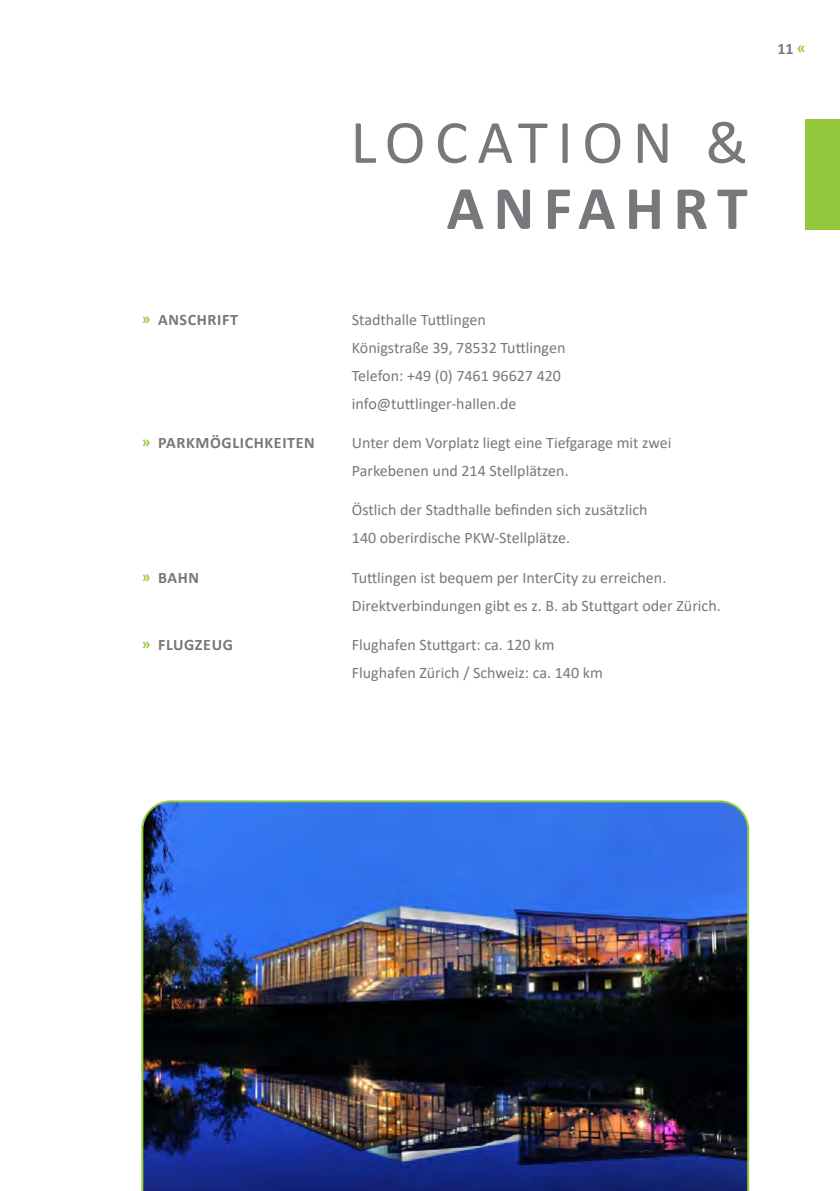
<style>
.page{position:relative;width:840px;height:1191px;background:#fff}
.page>*{position:absolute;margin:0;border:0;box-sizing:border-box;transform-origin:0 0}
.t1{font:62px "Calibri";letter-spacing:.15em;color:#77787b}
.t2{font:700 62px "Calibri";letter-spacing:.15em;color:#77787b}
.titel{font:16px/28px "Calibri";color:#77787b}
.titel-2{font:700 16px "Calibri";letter-spacing:.04em;color:#77787b}
.s1{color:#95c93d}
</style>
<div class="page">
<div style="left:805px;top:119px;width:34px;height:111px;background:#95c93d"></div>
<img style="left:141px;top:800px;width:608px;height:391px">
<p class="t1" style="left:350px;top:99px;width:398px">LOCATION &amp;</p>
<p class="t2" style="left:446px;top:164px;width:302px">ANFAHRT</p>
<p class="titel-2" style="left:777px;top:37px;width:30px">11 <span class="s1">«</span></p>
<p class="titel-2" style="left:142px;top:308px;width:98px"><span class="s1">»</span> ANSCHRIFT</p>
<p class="titel" style="left:351px;top:305px;width:215px">Stadthalle Tuttlingen<br>Königstraße 39, 78532 Tuttlingen<br>Telefon: +49 (0) 7461 96627 420 info@tuttlinger-hallen.de</p>
<p class="titel-2" style="left:142px;top:431px;width:174px"><span class="s1">»</span> PARKMÖGLICHKEITEN</p>
<p class="titel" style="left:351px;top:428px;width:321px">Unter dem Vorplatz liegt eine Tiefgarage mit zwei<br>Parkebenen und 214 Stellplätzen.</p>
<p class="titel" style="left:351px;top:495px;width:297px">Östlich der Stadthalle befinden sich zusätzlich<br>140 oberirdische PKW-Stellplätze.</p>
<p class="titel-2" style="left:142px;top:566px;width:59px"><span class="s1">»</span> BAHN</p>
<p class="titel" style="left:351px;top:563px;width:370px">Tuttlingen ist bequem per InterCity zu erreichen.<br>Direktverbindungen gibt es z. B. ab Stuttgart oder Zürich.</p>
<p class="titel-2" style="left:142px;top:633px;width:92px"><span class="s1">»</span> FLUGZEUG</p>
<p class="titel" style="left:351px;top:630px;width:252px">Flughafen Stuttgart: ca. 120 km<br>Flughafen Zürich / Schweiz: ca. 140 km</p>
</div>
